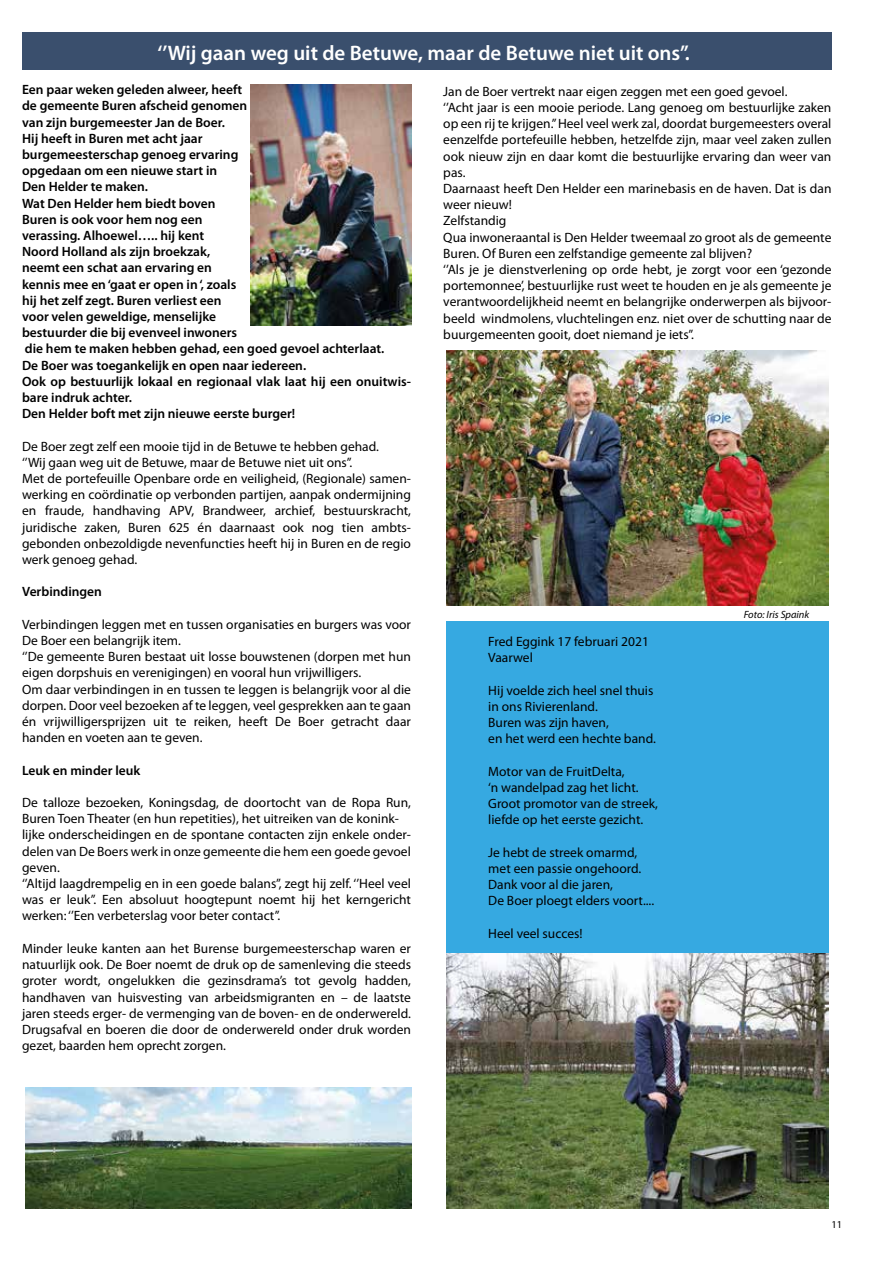
<style>
.page{position:relative;width:893px;height:1263px;background:#fff}
.page>*{position:absolute;margin:0;border:0;box-sizing:border-box;transform-origin:0 0}
.t1{font:600 21px "Myriad Pro";color:#fff}
.t2{font:13.5px/16.2px "Myriad Pro";color:#000}
.t3{font:600 13.5px/16.2px "Myriad Pro";color:#000}
.t4{font:italic 10.5px "Myriad Pro";color:#000}
.t5{font:10.5px "Myriad Pro";color:#000}
</style>
<div class="page">
<div style="left:446px;top:621px;width:383px;height:332px;background:#36a9e1"></div>
<img style="left:446px;top:350px;width:383px;height:256px">
<img style="left:251px;top:85px;width:160px;height:240px">
<img style="left:25px;top:1087px;width:386px;height:122px">
<div style="left:22px;top:33px;width:809px;height:37px;background:#3a4f6d"></div>
<img style="left:446px;top:953px;width:383px;height:256px">
<h1 class="t1" style="left:157px;top:40px;width:534px">‘’Wij gaan weg uit de Betuwe, maar de Betuwe niet uit ons’’.</h1>
<p class="t3" style="left:22px;top:81px;width:390px">Een paar weken geleden alweer, heeft<br>de gemeente Buren afscheid genomen<br>van zijn burgemeester Jan de Boer.<br>Hij heeft in Buren met acht jaar<br>burgemeesterschap genoeg ervaring<br>opgedaan om een nieuwe start in<br>Den Helder te maken.<br>Wat Den Helder hem biedt boven<br>Buren is ook voor hem nog een<br>verassing. Alhoewel….. hij kent<br>Noord Holland als zijn broekzak,<br>neemt een schat aan ervaring en<br>kennis mee en ‘gaat er open in ‘, zoals<br>hij het zelf zegt. Buren verliest een<br>voor velen geweldige, menselijke<br>bestuurder die bij evenveel inwoners<br>die hem te maken hebben gehad, een goed gevoel achterlaat.<br>De Boer was toegankelijk en open naar iedereen.<br>Ook op bestuurlijk lokaal en regionaal vlak laat hij een onuitwis&shy;bare indruk achter.<br>Den Helder boft met zijn nieuwe eerste burger!</p>
<p class="t2" style="left:22px;top:438px;width:390px">De Boer zegt zelf een mooie tijd in de Betuwe te hebben gehad.<br>‘’Wij gaan weg uit de Betuwe, maar de Betuwe niet uit ons’’.<br>Met de portefeuille Openbare orde en veiligheid, (Regionale) samen&shy;werking en coördinatie op verbonden partijen, aanpak ondermijning en fraude, handhaving APV, Brandweer, archief, bestuurskracht, juridische zaken, Buren 625 én daarnaast ook nog tien ambts&shy;gebonden onbezoldigde nevenfuncties heeft hij in Buren en de regio werk genoeg gehad.</p>
<p class="t3" style="left:22px;top:583px;width:81px">Verbindingen</p>
<p class="t2" style="left:22px;top:616px;width:390px">Verbindingen leggen met en tussen organisaties en burgers was voor De Boer een belangrijk item.<br>‘’De gemeente Buren bestaat uit losse bouwstenen (dorpen met hun eigen dorpshuis en verenigingen) en vooral hun vrijwilligers.<br>Om daar verbindingen in en tussen te leggen is belangrijk voor al die dorpen. Door veel bezoeken af te leggen, veel gesprekken aan te gaan én vrijwilligersprijzen uit te reiken, heeft De Boer getracht daar handen en voeten aan te geven.</p>
<p class="t3" style="left:22px;top:762px;width:120px">Leuk en minder leuk</p>
<p class="t2" style="left:22px;top:794px;width:390px">De talloze bezoeken, Koningsdag, de doortocht van de Ropa Run, Buren Toen Theater (en hun repetities), het uitreiken van de konink&shy;lijke onderscheidingen en de spontane contacten zijn enkele onder&shy;delen van De Boers werk in onze gemeente die hem een goede gevoel geven.<br>‘’Altijd laagdrempelig en in een goede balans’’, zegt hij zelf. ‘’Heel veel was er leuk’’. Een absoluut hoogtepunt noemt hij het kerngericht werken: ‘’Een verbeterslag voor beter contact’’.</p>
<p class="t2" style="left:22px;top:940px;width:390px;text-align:justify">Minder leuke kanten aan het Burense burgemeesterschap waren er natuurlijk ook. De Boer noemt de druk op de samenleving die steeds groter wordt, ongelukken die gezinsdrama’s tot gevolg hadden, handhaven van huisvesting van arbeidsmigranten en – de laatste jaren steeds erger- de vermenging van de boven- en de onderwereld.<br>Drugsafval en boeren die door de onderwereld onder druk worden gezet, baarden hem oprecht zorgen.</p>
<p class="t2" style="left:443px;top:83px;width:390px">Jan de Boer vertrekt naar eigen zeggen met een goed gevoel.<br>‘’Acht jaar is een mooie periode. Lang genoeg om bestuurlijke zaken op een rij te krijgen.’’ Heel veel werk zal, doordat burgemeesters overal eenzelfde portefeuille hebben, hetzelfde zijn, maar veel zaken zullen ook nieuw zijn en daar komt die bestuurlijke ervaring dan weer van pas.<br>Daarnaast heeft Den Helder een marinebasis en de haven. Dat is dan weer nieuw!<br>Zelfstandig<br>Qua inwoneraantal is Den Helder tweemaal zo groot als de gemeente Buren. Of Buren een zelfstandige gemeente zal blijven?<br>‘’Als je je dienstverlening op orde hebt, je zorgt voor een ‘gezonde portemonnee’, bestuurlijke rust weet te houden en je als gemeente je verantwoordelijkheid neemt en belangrijke onderwerpen als bijvoor&shy;beeld windmolens, vluchtelingen enz. niet over de schutting naar de buurgemeenten gooit, doet niemand je iets’’.</p>
<p class="t2" style="left:488px;top:633px;width:162px">Fred Eggink 17 februari 2021<br>Vaarwel</p>
<p class="t2" style="left:488px;top:682px;width:169px">Hij voelde zich heel snel thuis in ons Rivierenland.<br>Buren was zijn haven,<br>en het werd een hechte band.</p>
<p class="t2" style="left:488px;top:763px;width:171px">Motor van de FruitDelta,<br>‘n wandelpad zag het licht.<br>Groot promotor van de streek, liefde op het eerste gezicht.</p>
<p class="t2" style="left:488px;top:844px;width:167px">Je hebt de streek omarmd, met een passie ongehoord.<br>Dank voor al die jaren,<br>De Boer ploegt elders voort....</p>
<p class="t2" style="left:488px;top:925px;width:96px">Heel veel succes!</p>
<p class="t4" style="left:744px;top:608px;width:67px">Foto: Iris Spaink</p>
<p class="t5" style="left:831px;top:1217px;width:12px">11</p>
</div>
